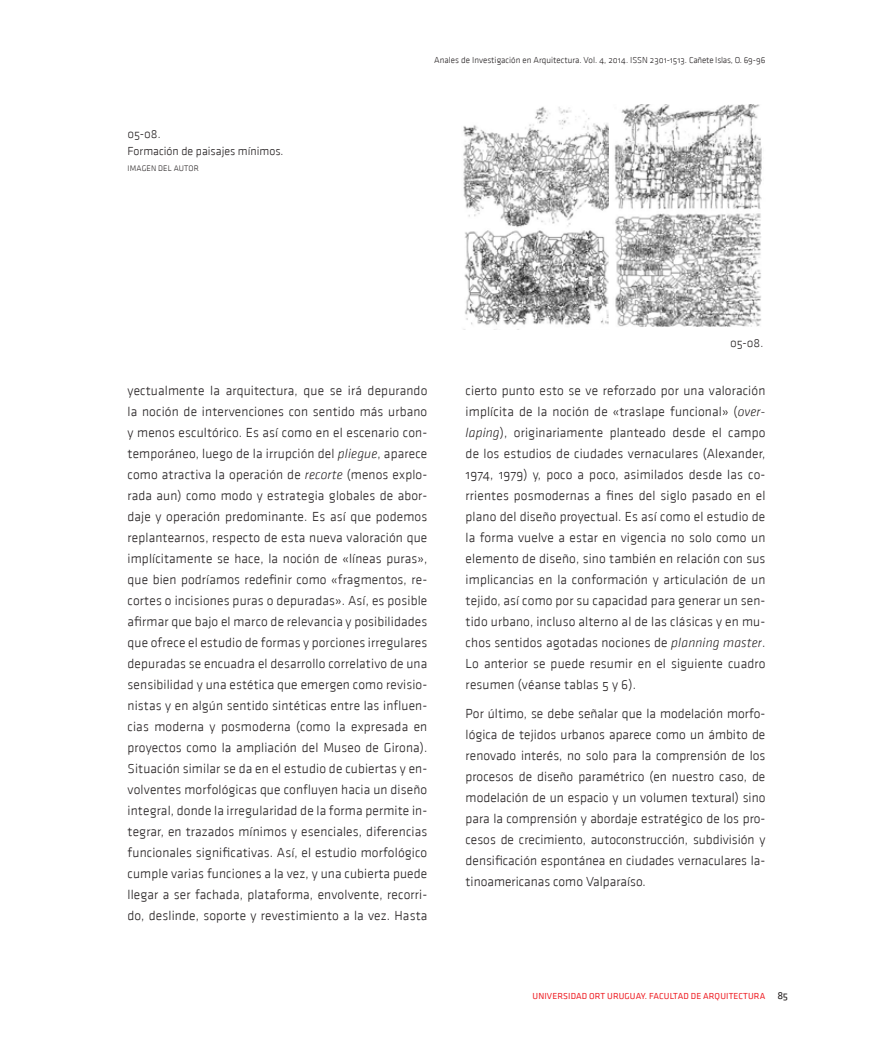
<style>
.page{position:relative;width:893px;height:1063px;background:#fff}
.page>*{position:absolute;margin:0;border:0;box-sizing:border-box;transform-origin:0 0}
.t1{font:13.5px/21px "Klavika Light OSF";letter-spacing:.01em;color:#231f20;text-align:justify}
.t2{font:12px/16.5px "Klavika Light OSF";color:#231f20}
.t3{font:9px "Klavika Light OSF";color:#231f20}
.t4{font:9px "Klavika Regular OSF";letter-spacing:.015em;color:#ee1d23}
.t5{font:8.25px "Klavika Light OSF";letter-spacing:.015em;color:#231f20}
.s1{font-family:"Klavika Light Italic OSF"}
.s2{font-size:10.5px;color:#231f20}
</style>
<div class="page">
<img style="left:463px;top:107px;width:146px;height:223px">
<img style="left:614px;top:104px;width:148px;height:223px">
<p class="t2" style="left:128px;top:126px;width:157px">05-08.<br>Formación de paisajes mínimos.</p>
<p class="t5" style="left:128px;top:164px;width:73px">imagen del autor</p>
<p class="t3" style="left:434px;top:55px;width:333px">Anales de Investigación en Arquitectura. Vol. 4, 2014. ISSN 2301-1513. Cañete Islas, O. 69-96</p>
<p class="t2" style="left:730px;top:335px;width:35px">05-08.</p>
<p class="t1" style="left:128px;top:380px;width:301px">yectualmente la arquitectura, que se irá depurando la noción de intervenciones con sentido más urbano y menos escultórico. Es así como en el escenario con&shy;temporáneo, luego de la irrupción del <span class="s1">pliegue</span>, aparece como atractiva la operación de <span class="s1">recorte</span> (menos explo&shy;rada aun) como modo y estrategia globales de abor&shy;daje y operación predominante. Es así que podemos replantearnos, respecto de esta nueva valoración que implícitamente se hace, la noción de «líneas puras», que bien podríamos redefinir como «fragmentos, re&shy;cortes o incisiones puras o depuradas». Así, es posible afirmar que bajo el marco de relevancia y posibilidades que ofrece el estudio de formas y porciones irregulares depuradas se encuadra el desarrollo correlativo de una sensibilidad y una estética que emergen como revisio&shy;nistas y en algún sentido sintéticas entre las influen&shy;cias moderna y posmoderna (como la expresada en proyectos como la ampliación del Museo de Girona).<br>Situación similar se da en el estudio de cubiertas y en&shy;volventes morfológicas que confluyen hacia un diseño integral, donde la irregularidad de la forma permite in&shy;tegrar, en trazados mínimos y esenciales, diferencias funcionales significativas. Así, el estudio morfológico cumple varias funciones a la vez, y una cubierta puede llegar a ser fachada, plataforma, envolvente, recorri&shy;do, deslinde, soporte y revestimiento a la vez. Hasta</p>
<p class="t1" style="left:466px;top:380px;width:301px">cierto punto esto se ve reforzado por una valoración implícita de la noción de «traslape funcional» (<span class="s1">over&shy;laping</span>), originariamente planteado desde el campo de los estudios de ciudades vernaculares (Alexander, 1974, 1979) y, poco a poco, asimilados desde las co&shy;rrientes posmodernas a fines del siglo pasado en el plano del diseño proyectual. Es así como el estudio de la forma vuelve a estar en vigencia no solo como un elemento de diseño, sino también en relación con sus implicancias en la conformación y articulación de un tejido, así como por su capacidad para generar un sen&shy;tido urbano, incluso alterno al de las clásicas y en mu&shy;chos sentidos agotadas nociones de <span class="s1">planning master</span>.<br>Lo anterior se puede resumir en el siguiente cuadro resumen (véanse tablas 5 y 6).</p>
<p class="t1" style="left:466px;top:703px;width:301px">Por último, se debe señalar que la modelación morfo&shy;lógica de tejidos urbanos aparece como un ámbito de renovado interés, no solo para la comprensión de los procesos de diseño paramétrico (en nuestro caso, de modelación de un espacio y un volumen textural) sino para la comprensión y abordaje estratégico de los pro&shy;cesos de crecimiento, autoconstrucción, subdivisión y densificación espontánea en ciudades vernaculares la&shy;tinoamericanas como Valparaíso.</p>
<p class="t4" style="left:533px;top:992px;width:257px">UNIVERSIDAD ORT URU GUAY. FACU LTAD DE ARQU ITECTU RA <span class="s2">85</span></p>
</div>
